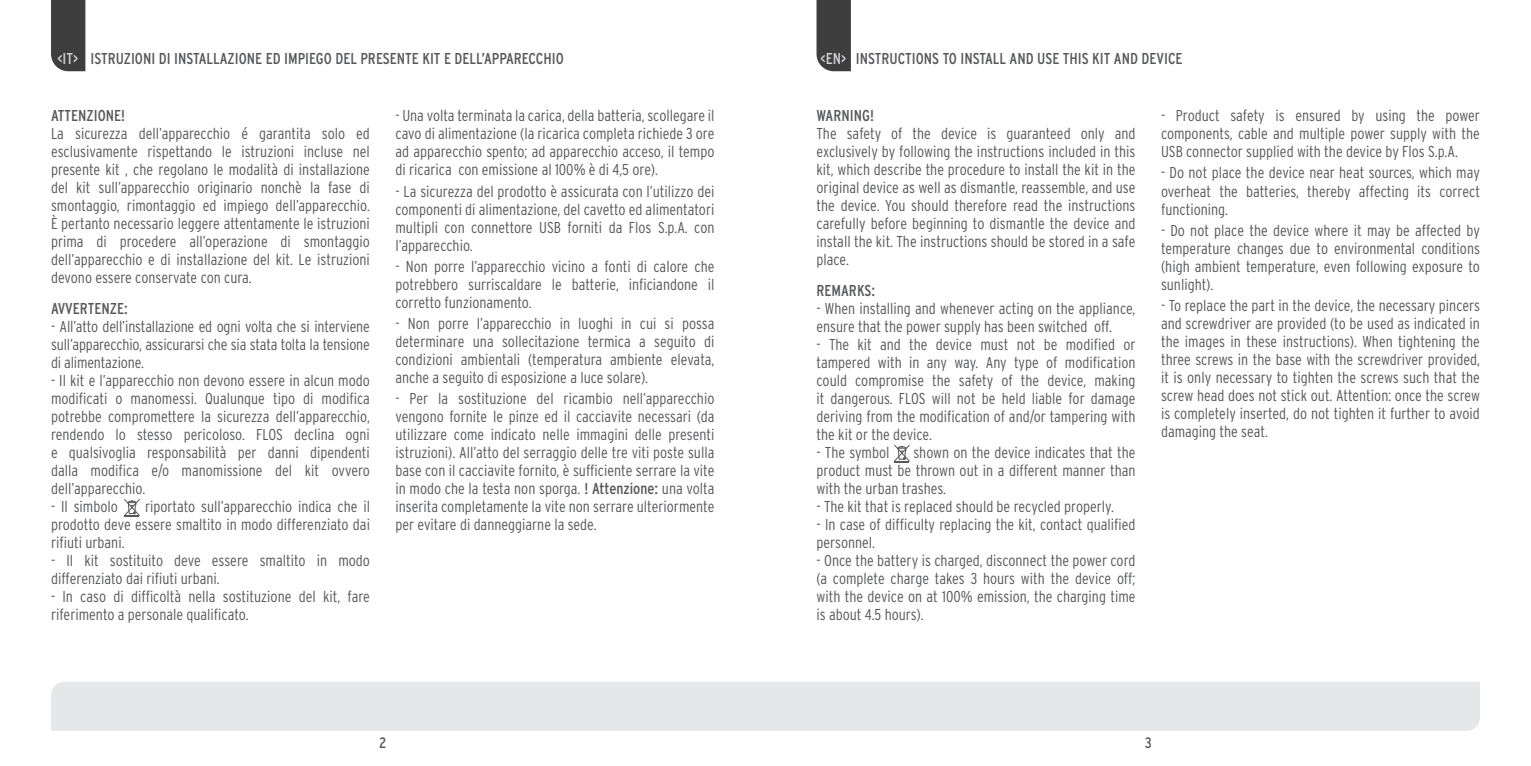
<style>
.page{position:relative;width:1531px;height:766px;background:#fff}
.page>*{position:absolute;margin:0;border:0;box-sizing:border-box;transform-origin:0 0}
.t1{font:300 condensed 15.75px/18px "Interstate";color:#57585a;text-align:justify}
.t2{font:condensed 15.75px "Interstate";color:#57585a}
.t3{font:condensed 15.08px "Interstate";color:#57585a}
.s1{color:#d1d2d4}
.s2{font-weight:400}
</style>
<div class="page">
<div style="left:51px;top:682px;width:1429px;height:48px;background:#e6e7e9"></div>
<div style="left:51px;top:0;width:34px;height:71px;background:#3e3e3f"></div>
<svg style="left:124px;top:499px;width:15px;height:17px"></svg>
<svg style="left:816px;top:0;width:35px;height:71px;background:#464646"></svg>
<svg style="left:894px;top:444px;width:15px;height:18px"></svg>
<p class="t2" style="left:58px;top:49px;width:508px"><span class="s1">&lt;IT&gt;</span> ISTRUZIONI DI INSTALLAZIONE ED IMPIEGO DEL PRESENTE KIT E DELL’APPARECCHIO</p>
<p class="t2" style="left:51px;top:107px;width:76px">ATTENZIONE!</p>
<p class="t1" style="left:51px;top:124px;width:320px">La sicurezza dell’apparecchio é garantita solo ed esclusivamente rispettando le istruzioni incluse nel presente kit , che regolano le modalità di installazione del kit sull’apparecchio originario nonchè la fase di smontaggio, rimontaggio ed impiego dell’apparecchio.<br>È pertanto necessario leggere attentamente le istruzioni prima di procedere all’operazione di smontaggio dell’apparecchio e di installazione del kit. Le istruzioni devono essere conservate con cura.</p>
<p class="t2" style="left:51px;top:300px;width:78px">AVVERTENZE:</p>
<p class="t1" style="left:51px;top:317px;width:320px">- All’atto dell’installazione ed ogni volta che si interviene sull’apparecchio, assicurarsi che sia stata tolta la tensione di alimentazione.</p>
<p class="t1" style="left:51px;top:371px;width:320px">- Il kit e l’apparecchio non devono essere in alcun modo modificati o manomessi. Qualunque tipo di modifica potrebbe compromettere la sicurezza dell’apparecchio, rendendo lo stesso pericoloso. FLOS declina ogni e qualsivoglia responsabilità per danni dipendenti dalla modifica e/o manomissione del kit ovvero dell’apparecchio.</p>
<p class="t1" style="left:51px;top:497px;width:68px">- Il simbolo</p>
<p class="t1" style="left:51px;top:497px;width:320px;text-indent:94px">riportato sull’apparecchio indica che il prodotto deve essere smaltito in modo differenziato dai rifiuti urbani.</p>
<p class="t1" style="left:51px;top:551px;width:320px">- Il kit sostituito deve essere smaltito in modo differenziato dai rifiuti urbani.</p>
<p class="t1" style="left:51px;top:587px;width:320px">- In caso di difficoltà nella sostituzione del kit, fare riferimento a personale qualificato.</p>
<p class="t1" style="left:395px;top:106px;width:320px">- Una volta terminata la carica, della batteria, scollegare il cavo di alimentazione (la ricarica completa richiede 3 ore ad apparecchio spento; ad apparecchio acceso, il tempo di ricarica con emissione al 100% è di 4,5 ore).</p>
<p class="t1" style="left:395px;top:182px;width:320px">- La sicurezza del prodotto è assicurata con l’utilizzo dei componenti di alimentazione, del cavetto ed alimentatori multipli con connettore USB forniti da Flos S.p.A. con l’apparecchio.</p>
<p class="t1" style="left:395px;top:257px;width:320px">- Non porre l’apparecchio vicino a fonti di calore che potrebbero surriscaldare le batterie, inficiandone il corretto funzionamento.</p>
<p class="t1" style="left:395px;top:314px;width:320px">- Non porre l’apparecchio in luoghi in cui si possa determinare una sollecitazione termica a seguito di condizioni ambientali (temperatura ambiente elevata, anche a seguito di esposizione a luce solare).</p>
<p class="t1" style="left:395px;top:389px;width:320px">- Per la sostituzione del ricambio nell’apparecchio vengono fornite le pinze ed il cacciavite necessari (da utilizzare come indicato nelle immagini delle presenti istruzioni). All’atto del serraggio delle tre viti poste sulla base con il cacciavite fornito, è sufficiente serrare la vite in modo che la testa non sporga. <span class="s2">! Attenzione:</span> una volta inserita completamente la vite non serrare ulteriormente per evitare di danneggiarne la sede.</p>
<p class="t2" style="left:820px;top:49px;width:363px"><span class="s1">&lt;EN&gt;</span> INSTRUCTIONS TO INSTALL AND USE THIS KIT AND DEVICE</p>
<p class="t2" style="left:816px;top:107px;width:59px">WARNING!</p>
<p class="t1" style="left:816px;top:124px;width:320px">The safety of the device is guaranteed only and exclusively by following the instructions included in this kit, which describe the procedure to install the kit in the original device as well as dismantle, reassemble, and use the device. You should therefore read the instructions carefully before beginning to dismantle the device and install the kit. The instructions should be stored in a safe place.</p>
<p class="t2" style="left:816px;top:282px;width:60px">REMARKS:</p>
<p class="t1" style="left:816px;top:299px;width:320px">- When installing and whenever acting on the appliance, ensure that the power supply has been switched off.</p>
<p class="t1" style="left:816px;top:335px;width:320px">- The kit and the device must not be modified or tampered with in any way. Any type of modification could compromise the safety of the device, making it dangerous. FLOS will not be held liable for damage deriving from the modification of and/or tampering with the kit or the device.</p>
<p class="t1" style="left:816px;top:443px;width:74px">- The symbol</p>
<p class="t1" style="left:816px;top:443px;width:320px;text-indent:97px">shown on the device indicates that the product must be thrown out in a different manner than with the urban trashes.</p>
<p class="t1" style="left:816px;top:497px;width:299px">- The kit that is replaced should be recycled properly.</p>
<p class="t1" style="left:816px;top:515px;width:320px">- In case of difficulty replacing the kit, contact qualified personnel.</p>
<p class="t1" style="left:816px;top:551px;width:320px">- Once the battery is charged, disconnect the power cord (a complete charge takes 3 hours with the device off; with the device on at 100% emission, the charging time is about 4.5 hours).</p>
<p class="t1" style="left:1161px;top:106px;width:320px">- Product safety is ensured by using the power components, cable and multiple power supply with the USB connector supplied with the device by Flos S.p.A.</p>
<p class="t1" style="left:1161px;top:164px;width:320px">- Do not place the device near heat sources, which may overheat the batteries, thereby affecting its correct functioning.</p>
<p class="t1" style="left:1161px;top:221px;width:320px">- Do not place the device where it may be affected by temperature changes due to environmental conditions (high ambient temperature, even following exposure to sunlight).</p>
<p class="t1" style="left:1161px;top:296px;width:320px">- To replace the part in the device, the necessary pincers and screwdriver are provided (to be used as indicated in the images in these instructions). When tightening the three screws in the base with the screwdriver provided, it is only necessary to tighten the screws such that the screw head does not stick out. Attention: once the screw is completely inserted, do not tighten it further to avoid damaging the seat.</p>
<p class="t3" style="left:379px;top:734px;width:9px">2</p>
<p class="t3" style="left:1145px;top:734px;width:9px">3</p>
</div>
